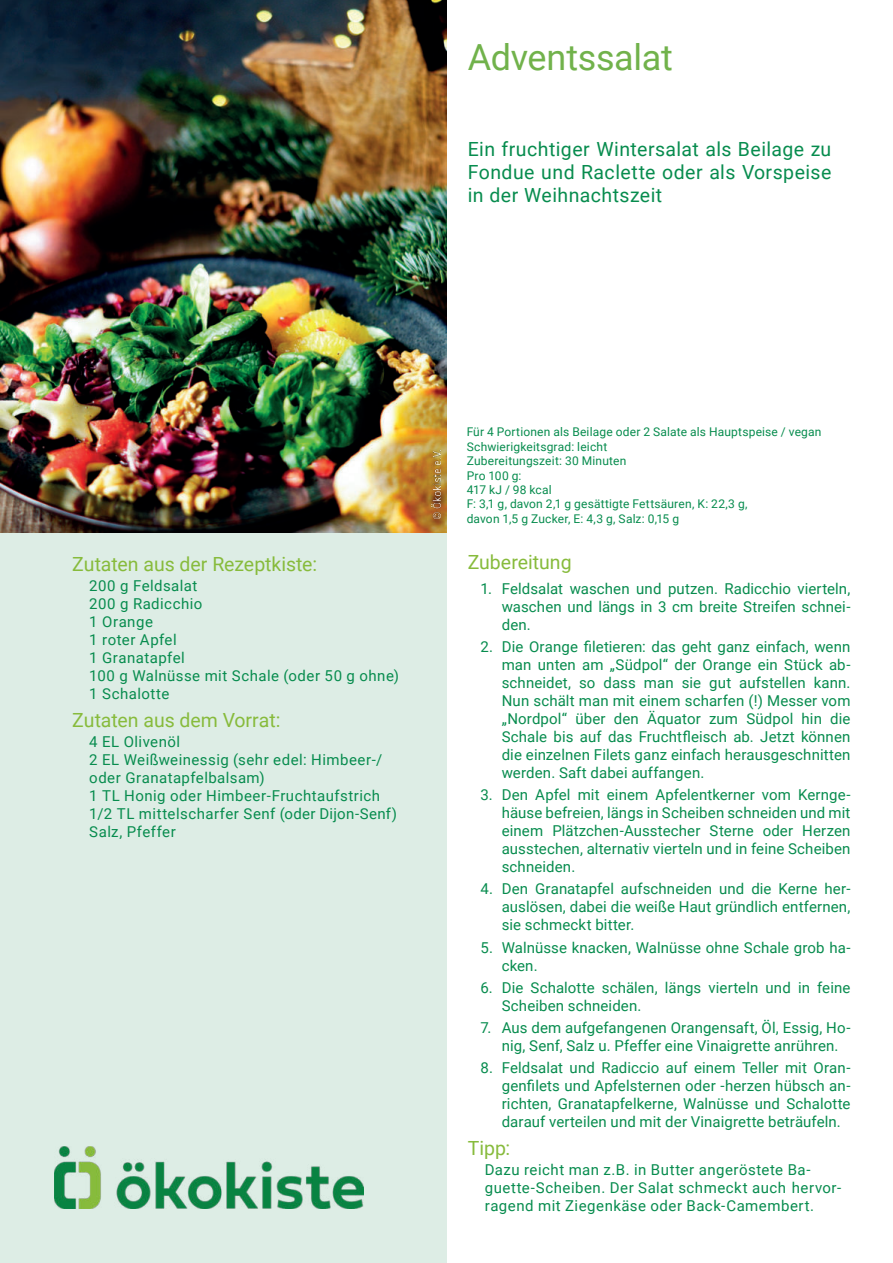
<style>
.page{position:relative;width:893px;height:1263px;background:#fff}
.page>*{position:absolute;margin:0;border:0;box-sizing:border-box;transform-origin:0 0}
.t1{font:36px "Roboto";letter-spacing:-.01em;color:#71b24b}
.t2{font:19.5px/23.4px "Roboto";letter-spacing:.025em;color:#078c4e;text-align:justify}
.t3{font:19.5px "Roboto";color:#87bb3c}
.t4{font:15px/18px "Roboto";letter-spacing:.015em;color:#078c4e}
.t5{font:15px/18px "Roboto";letter-spacing:.035em;color:#078c4e}
.t6{font:12px/14.4px "Roboto";letter-spacing:.015em;color:#078c4e}
</style>
<div class="page">
<div style="left:0;top:0;width:446px;height:1263px;background:#ddede5"></div>
<img style="left:55px;top:1147px;width:309px;height:62px">
<img style="left:0;top:0;width:446px;height:532px">
<img style="left:431px;top:451px;width:10px;height:68px">
<h1 class="t1" style="left:468px;top:41px;width:207px">Adventssalat</h1>
<h2 class="t2" style="left:468px;top:138px;width:365px">Ein fruchtiger Wintersalat als Beilage zu Fondue und Raclette oder als Vorspeise in der Weihnachtszeit</h2>
<h2 class="t3" style="left:72px;top:555px;width:246px">Zutaten aus der Rezeptkiste:</h2>
<p class="t4" style="left:89px;top:578px;width:311px">200 g Feldsalat<br>200 g Radicchio<br>1 Orange<br>1 roter Apfel<br>1 Granatapfel<br>100 g Walnüsse mit Schale (oder 50 g ohne)<br>1 Schalotte</p>
<h2 class="t3" style="left:72px;top:711px;width:210px">Zutaten aus dem Vorrat:</h2>
<p class="t4" style="left:89px;top:734px;width:309px">4 EL Olivenöl<br>2 EL Weißweinessig (sehr edel: Himbeer-/ oder Granatapfelbalsam)<br>1 TL Honig oder Himbeer-Fruchtaufstrich<br>1/2 TL mittelscharfer Senf (oder Dijon-Senf)<br>Salz, Pfeffer</p>
<p class="t6" style="left:467px;top:426px;width:356px">Für 4 Portionen als Beilage oder 2 Salate als Hauptspeise / vegan Schwierigkeitsgrad: leicht<br>Zubereitungszeit: 30 Minuten<br>Pro 100 g:<br>417 kJ / 98 kcal<br>F: 3,1 g, davon 2,1 g gesättigte Fettsäuren, K: 22,3 g,<br>davon 1,5 g Zucker, E: 4,3 g, Salz: 0,15 g</p>
<h2 class="t3" style="left:468px;top:554px;width:105px">Zubereitung</h2>
<p class="t4" style="left:502px;top:580px;width:350px;text-align:justify;text-indent:-21px">1. Feldsalat waschen und putzen. Radicchio vierteln, waschen und längs in 3 cm breite Streifen schnei&shy;den.</p>
<p class="t4" style="left:502px;top:638px;width:350px;text-align:justify;text-indent:-21px">2. Die Orange filetieren: das geht ganz einfach, wenn man unten am „Südpol“ der Orange ein Stück ab&shy;schneidet, so dass man sie gut aufstellen kann.<br>Nun schält man mit einem scharfen (!) Messer vom „Nordpol“ über den Äquator zum Südpol hin die Schale bis auf das Fruchtfleisch ab. Jetzt können die einzelnen Filets ganz einfach herausgeschnitten werden. Saft dabei auffangen.</p>
<p class="t4" style="left:502px;top:787px;width:350px;text-align:justify;text-indent:-21px">3. Den Apfel mit einem Apfelentkerner vom Kernge&shy;häuse befreien, längs in Scheiben schneiden und mit einem Plätzchen-Ausstecher Sterne oder Herzen ausstechen, alternativ vierteln und in feine Scheiben schneiden.</p>
<p class="t4" style="left:502px;top:881px;width:350px;text-align:justify;text-indent:-21px">4. Den Granatapfel aufschneiden und die Kerne her&shy;auslösen, dabei die weiße Haut gründlich entfernen, sie schmeckt bitter.</p>
<p class="t4" style="left:502px;top:939px;width:350px;text-indent:-21px">5. Walnüsse knacken, Walnüsse ohne Schale grob ha&shy;cken.</p>
<p class="t4" style="left:502px;top:979px;width:350px;text-indent:-21px">6. Die Schalotte schälen, längs vierteln und in feine<br>Scheiben schneiden.</p>
<p class="t4" style="left:502px;top:1020px;width:350px;text-indent:-21px">7. Aus dem aufgefangenen Orangensaft, Öl, Essig, Ho&shy;nig, Senf, Salz u. Pfeffer eine Vinaigrette anrühren.</p>
<p class="t4" style="left:502px;top:1060px;width:350px;text-align:justify;text-indent:-21px">8. Feldsalat und Radiccio auf einem Teller mit Oran&shy;genfilets und Apfelsternen oder -herzen hübsch an&shy;richten, Granatapfelkerne, Walnüsse und Schalotte darauf verteilen und mit der Vinaigrette beträufeln.</p>
<h2 class="t3" style="left:468px;top:1139px;width:44px">Tipp:</h2>
<p class="t5" style="left:485px;top:1162px;width:358px">Dazu reicht man z.B. in Butter angeröstete Ba&shy;guette-Scheiben. Der Salat schmeckt auch hervor&shy;ragend mit Ziegenkäse oder Back-Camembert.</p>
</div>
